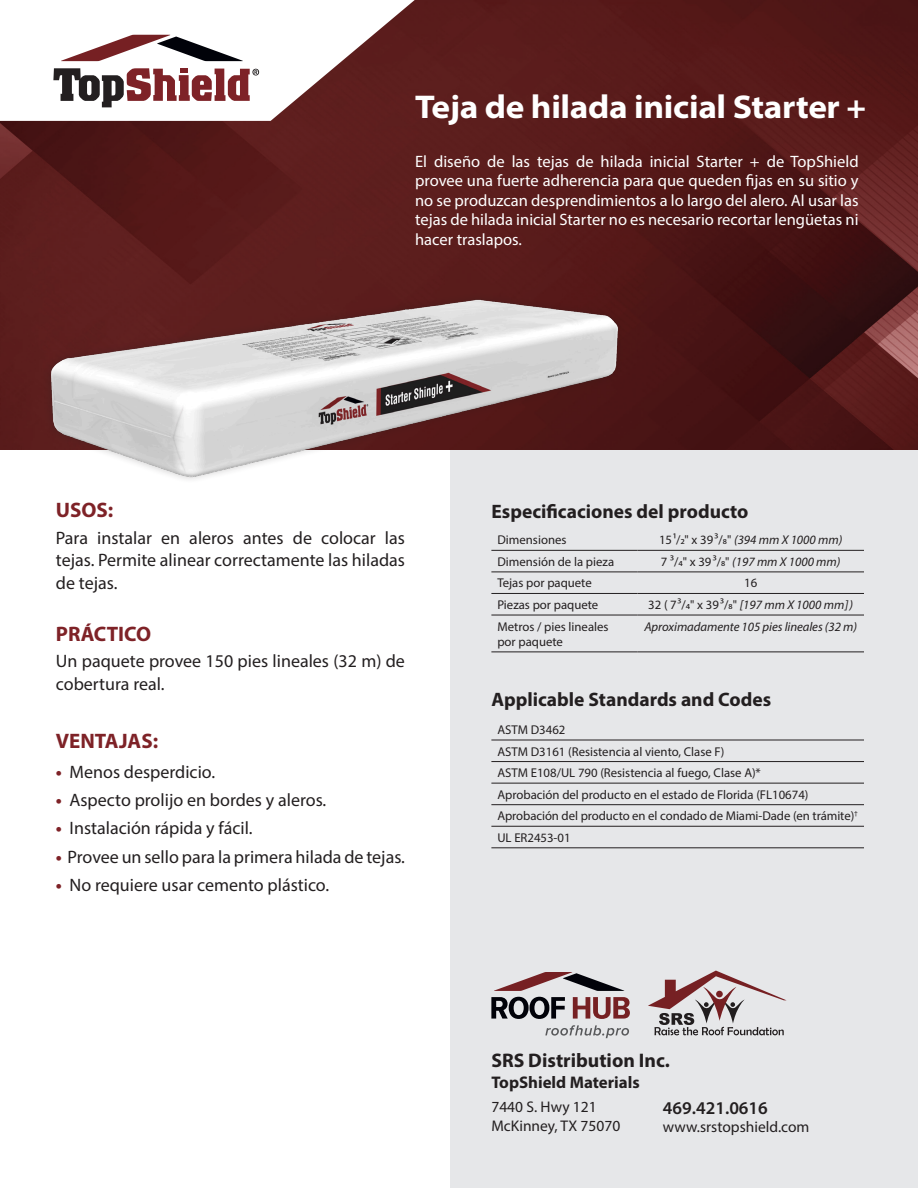
<style>
.page{position:relative;width:918px;height:1188px;background:#fff}
.page>*{position:absolute;margin:0;border:0;box-sizing:border-box;transform-origin:0 0}
.t1{font:700 semi-expanded 33px "Myriad Pro";letter-spacing:-.01em;color:#fff}
.t2{font:700 21px "Myriad Pro";color:#7e2227}
.t3{font:700 19.65px "Myriad Pro";color:#231f20}
.t4{font:700 19.5px "Myriad Pro";color:#231f20}
.t5{font:18px/22.5px "Myriad Pro";color:#231f20;text-align:justify}
.t6{font:600 18px "Myriad Pro";color:#231f20}
.t7{font:700 16.95px "Myriad Pro";color:#231f20}
.t8{font:16.5px/19.5px "Myriad Pro";color:#fff;text-align:justify}
.t9{font:15.45px/18.6px "Myriad Pro";color:#231f20}
.t10{font:12.75px/15.3px "Myriad Pro";color:#231f20}
.t11{font:italic 12.75px "Myriad Pro";letter-spacing:-.005em;color:#231f20}
.s1{font-weight:700;color:#7e2227}
.s2{font-style:normal}
.s3{font-style:italic}
</style>
<div class="page">
<div style="left:451px;top:428px;width:467px;height:760px;background:#e6e7e9"></div>
<img style="left:0;top:0;width:918px;height:450px">
<svg style="left:0;top:0;width:415px;height:121px"></svg>
<svg style="left:61px;top:35px;width:182px;height:26px"></svg>
<svg style="left:53px;top:68px;width:206px;height:39px"></svg>
<hr style="left:491px;top:550px;width:146px;height:1px;background:#231f20">
<hr style="left:637px;top:550px;width:227px;height:1px;background:#231f20">
<hr style="left:491px;top:572px;width:146px;height:1px;background:#231f20">
<hr style="left:637px;top:572px;width:227px;height:1px;background:#231f20">
<hr style="left:491px;top:593px;width:146px;height:1px;background:#231f20">
<hr style="left:637px;top:593px;width:227px;height:1px;background:#231f20">
<hr style="left:491px;top:615px;width:146px;height:1px;background:#231f20">
<hr style="left:637px;top:615px;width:227px;height:1px;background:#231f20">
<hr style="left:491px;top:652px;width:146px;height:1px;background:#231f20">
<hr style="left:637px;top:652px;width:227px;height:1px;background:#231f20">
<hr style="left:491px;top:740px;width:373px;height:1px;background:#231f20">
<hr style="left:491px;top:761px;width:373px;height:1px;background:#231f20">
<hr style="left:491px;top:783px;width:373px;height:1px;background:#231f20">
<hr style="left:491px;top:804px;width:373px;height:1px;background:#231f20">
<hr style="left:491px;top:826px;width:373px;height:1px;background:#231f20">
<hr style="left:491px;top:847px;width:373px;height:1px;background:#231f20">
<img style="left:29px;top:287px;width:600px;height:207px">
<svg style="left:648px;top:971px;width:139px;height:64px"></svg>
<svg style="left:491px;top:997px;width:74px;height:22px"></svg>
<svg style="left:573px;top:997px;width:57px;height:22px"></svg>
<svg style="left:494px;top:972px;width:130px;height:19px"></svg>
<svg style="left:545px;top:1025px;width:84px;height:13px"></svg>
<p class="t1" style="left:415px;top:85px;width:453px">Teja de hilada inicial Starter +</p>
<p class="t8" style="left:415px;top:151px;width:445px">El diseño de las tejas de hilada inicial Starter + de TopShield provee una fuerte adherencia para que queden fijas en su sitio y no se produzcan desprendimientos a lo largo del alero. Al usar las tejas de hilada inicial Starter no es necesario recortar lengüetas ni hacer traslapos.</p>
<p class="t2" style="left:56px;top:496px;width:59px">USOS:</p>
<p class="t5" style="left:56px;top:526px;width:351px">Para instalar en aleros antes de colocar las tejas. Permite alinear correctamente las hiladas de tejas.</p>
<p class="t2" style="left:56px;top:620px;width:97px">PRÁCTICO</p>
<p class="t5" style="left:56px;top:650px;width:351px">Un paquete provee 150 pies lineales (32 m) de cobertura real.</p>
<p class="t2" style="left:56px;top:727px;width:104px">VENTAJAS:</p>
<p class="t5" style="left:56px;top:760px;width:161px"><span class="s1">•</span> Menos desperdicio.</p>
<p class="t5" style="left:56px;top:789px;width:272px"><span class="s1">•</span> Aspecto prolijo en bordes y aleros.</p>
<p class="t5" style="left:56px;top:817px;width:198px"><span class="s1">•</span> Instalación rápida y fácil.</p>
<p class="t5" style="left:56px;top:845px;width:351px"><span class="s1">•</span> Provee un sello para la primera hilada de tejas.</p>
<p class="t5" style="left:56px;top:873px;width:275px"><span class="s1">•</span> No requiere usar cemento plástico.</p>
<p class="t4" style="left:491px;top:498px;width:259px">Especificaciones del producto</p>
<p class="t10" style="left:497px;top:532px;width:71px">Dimensiones</p>
<p class="t11" style="left:659px;top:532px;width:185px"><span class="s2">15¹/2" x 39³/8"</span> (394 mm X 1000 mm)</p>
<p class="t10" style="left:497px;top:554px;width:118px">Dimensión de la pieza</p>
<p class="t11" style="left:661px;top:554px;width:181px"><span class="s2">7 ³/4" x 39³/8"</span> (197 mm X 1000 mm)</p>
<p class="t10" style="left:497px;top:575px;width:96px">Tejas por paquete</p>
<p class="t10" style="left:744px;top:575px;width:15px">16</p>
<p class="t10" style="left:497px;top:597px;width:102px">Piezas por paquete</p>
<p class="t10" style="left:648px;top:597px;width:206px">32 ( 7³/4" x 39³/8" <span class="s3">[197 mm X 1000 mm])</span></p>
<p class="t10" style="left:497px;top:618px;width:113px">Metros / pies lineales por paquete</p>
<p class="t11" style="left:644px;top:618px;width:214px">Aproximadamente 105 pies lineales (32 m)</p>
<p class="t4" style="left:491px;top:686px;width:281px">Applicable Standards and Codes</p>
<p class="t10" style="left:497px;top:722px;width:70px">ASTM D3462</p>
<p class="t10" style="left:497px;top:743px;width:228px">ASTM D3161 (Resistencia al viento, Clase F)</p>
<p class="t10" style="left:497px;top:765px;width:265px">ASTM E108/UL 790 (Resistencia al fuego, Clase A)*</p>
<p class="t10" style="left:497px;top:787px;width:313px">Aprobación del producto en el estado de Florida (FL10674)</p>
<p class="t10" style="left:497px;top:808px;width:362px">Aprobación del producto en el condado de Miami-Dade (en trámite)<sup>†</sup></p>
<p class="t10" style="left:497px;top:830px;width:75px">UL ER2453-01</p>
<p class="t3" style="left:491px;top:1047px;width:180px">SRS Distribution Inc.</p>
<p class="t7" style="left:491px;top:1072px;width:150px">TopShield Materials</p>
<p class="t9" style="left:491px;top:1098px;width:130px">7440 S. Hwy 121<br>McKinney, TX 75070</p>
<p class="t6" style="left:663px;top:1096px;width:106px">469.421.0616</p>
<p class="t9" style="left:663px;top:1118px;width:148px">www.srstopshield.com</p>
</div>
